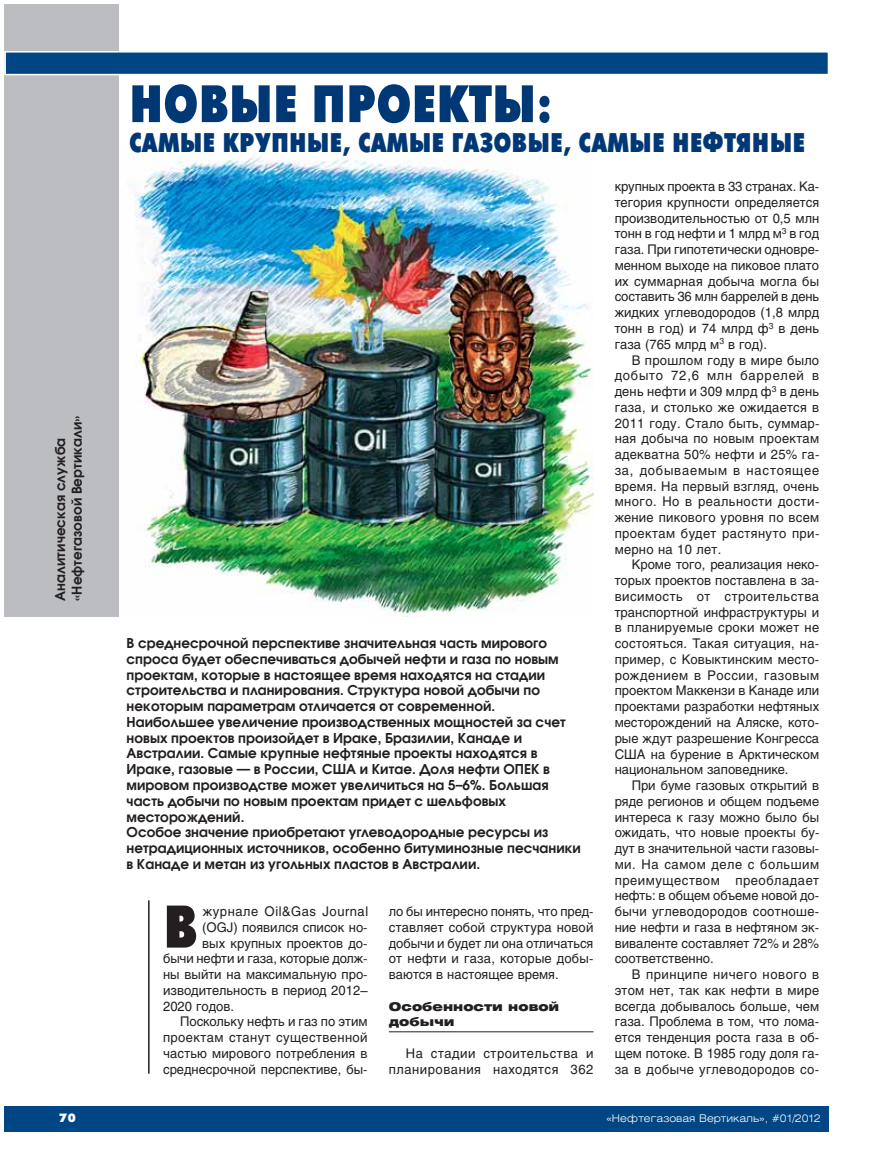
<style>
.page{position:relative;width:893px;height:1170px;background:#fff}
.page>*{position:absolute;margin:0;border:0;box-sizing:border-box;transform-origin:0 0}
.t1{font:700 60px "Futura Futuris X Cond C";color:#231f20}
.t2{font:700 52.5px "Futura Futuris X Cond C";color:#003876}
.t3{font:700 27px "Futura Futuris X Cond C";letter-spacing:.005em;color:#003876}
.t4{font:600 13.5px/15.8px "Avant Garde Gothic C";letter-spacing:.005em;color:#231f20}
.t5{font:13.2px/15.8px "Helios";color:#231f20;text-align:justify}
.t6{font:13.2px/15.8px "Helios";letter-spacing:.04em;color:#231f20;text-align:right}
.t7{font:13.2px "Helios";letter-spacing:.03em;color:#231f20}
.t8{font:900 12px/15.8px "Helios Ext";letter-spacing:.005em;color:#231f20}
.t9{font:12px "Futura Futuris XC";color:#fff}
.t10{font:300 10.5px "Helios Ext";color:#fff}
</style>
<div class="page">
<hr style="left:389px;top:1031px;width:204px;height:1px;background:#231f20">
<img style="left:135px;top:157px;width:459px;height:459px">
<div style="left:4px;top:1106px;width:825px;height:25px;background:#004584"></div>
<div style="left:4px;top:4px;width:115px;height:612px;background:#bbbdc0"></div>
<div style="left:6px;top:53px;width:822px;height:21px;background:#004584"></div>
<div style="left:4px;top:51px;width:825px;height:24px;border:2px solid #fff"></div>
<hr style="left:148px;top:900px;width:2px;height:173px;background:#231f20">
<p class="t4" style="left:53px;top:601px;width:187px;line-height:16.5px;rotate:-90deg">Аналитическая служба «Нефтегазовой Вертикали»</p>
<h2 class="t2" style="left:129px;top:84px;width:425px">НОВЫЕ ПРОЕКТЫ:</h2>
<h3 class="t3" style="left:129px;top:132px;width:678px">САМЫЕ КРУПНЫЕ, САМЫЕ ГАЗОВЫЕ, САМЫЕ НЕФТЯНЫЕ</h3>
<p class="t4" style="left:127px;top:636px;width:456px">В среднесрочной перспективе значительная часть мирового спроса будет обеспечиваться добычей нефти и газа по новым проектам, которые в настоящее время находятся на стадии строительства и планирования. Структура новой добычи по некоторым параметрам отличается от современной.<br>Наибольшее увеличение производственных мощностей за счет новых проектов произойдет в Ираке, Бразилии, Канаде и Австралии. Самые крупные нефтяные проекты находятся в Ираке, газовые — в России, США и Китае. Доля нефти ОПЕК в мировом производстве может увеличиться на 5–6%. Большая часть добычи по новым проектам придет с шельфовых месторождений.<br>Особое значение приобретают углеводородные ресурсы из нетрадиционных источников, особенно битуминозные песчаники в Канаде и метан из угольных пластов в Австралии.</p>
<h1 class="t1" style="left:163px;top:903px;width:36px">В</h1>
<p class="t6" style="left:203px;top:904px;width:167px">журнале Oil&amp;Gas Journal</p>
<p class="t5" style="left:202px;top:920px;width:167px">(OGJ) появился список но-</p>
<p class="t5" style="left:202px;top:936px;width:167px">вых крупных проектов до-</p>
<p class="t5" style="left:163px;top:952px;width:206px">бычи нефти и газа, которые долж-</p>
<p class="t5" style="left:163px;top:967px;width:206px">ны выйти на максимальную про-</p>
<p class="t5" style="left:163px;top:983px;width:206px">изводительность в период 2012–</p>
<p class="t5" style="left:163px;top:999px;width:73px">2020 годов.</p>
<p class="t5" style="left:180px;top:1015px;width:189px">Поскольку нефть и газ по этим</p>
<p class="t7" style="left:163px;top:1032px;width:206px">проектам станут существенной</p>
<p class="t5" style="left:163px;top:1046px;width:206px">частью мирового потребления в</p>
<p class="t5" style="left:163px;top:1062px;width:206px">среднесрочной перспективе, бы-</p>
<p class="t5" style="left:389px;top:904px;width:206px">ло бы интересно понять, что пред&shy;ставляет собой структура новой добычи и будет ли она отличаться от нефти и газа, которые добы&shy;ваются в настоящее время.</p>
<p class="t8" style="left:389px;top:999px;width:172px">Особенности новой добычи</p>
<p class="t6" style="left:389px;top:1046px;width:206px">На стадии строительства и планирования находятся 362</p>
<p class="t5" style="left:615px;top:180px;width:206px">крупных проекта в 33 странах. Ка&shy;тегория крупности определяется производительностью от 0,5 млн тонн в год нефти и 1 млрд м<sup>3</sup> в год газа. При гипотетически одновре&shy;менном выходе на пиковое плато их суммарная добыча могла бы составить 36 млн баррелей в день жидких углеводородов (1,8 млрд тонн в год) и 74 млрд ф<sup>3</sup> в день газа (765 млрд м<sup>3</sup> в год).</p>
<p class="t5" style="left:615px;top:353px;width:206px;text-indent:17px">В прошлом году в мире было добыто 72,6 млн баррелей в день нефти и 309 млрд ф<sup>3</sup> в день газа, и столько же ожидается в 2011 году. Стало быть, суммар&shy;ная добыча по новым проектам адекватна 50% нефти и 25% га&shy;за, добываемым в настоящее время. На первый взгляд, очень много. Но в реальности дости&shy;жение пикового уровня по всем проектам будет растянуто при&shy;мерно на 10 лет.</p>
<p class="t5" style="left:615px;top:558px;width:206px;text-indent:17px">Кроме того, реализация неко&shy;торых проектов поставлена в за&shy;висимость от строительства транспортной инфраструктуры и в планируемые сроки может не состояться. Такая ситуация, на&shy;пример, с Ковыктинским место&shy;рождением в России, газовым проектом Маккензи в Канаде или проектами разработки нефтяных месторождений на Аляске, кото&shy;рые ждут разрешение Конгресса США на бурение в Арктическом национальном заповеднике.</p>
<p class="t5" style="left:615px;top:778px;width:206px;text-indent:17px">При буме газовых открытий в ряде регионов и общем подъеме интереса к газу можно было бы ожидать, что новые проекты бу&shy;дут в значительной части газовы&shy;ми. На самом деле с большим преимуществом преобладает нефть: в общем объеме новой до&shy;бычи углеводородов соотноше&shy;ние нефти и газа в нефтяном эк&shy;виваленте составляет 72% и 28% соответственно.</p>
<p class="t5" style="left:615px;top:967px;width:206px;text-indent:17px">В принципе ничего нового в этом нет, так как нефти в мире всегда добывалось больше, чем газа. Проблема в том, что лома&shy;ется тенденция роста газа в об&shy;щем потоке. В 1985 году доля га&shy;за в добыче углеводородов со-</p>
<p class="t9" style="left:59px;top:1113px;width:18px">70</p>
<p class="t10" style="left:606px;top:1113px;width:216px">«Нефтегазовая Вертикаль», #01/2012</p>
</div>
